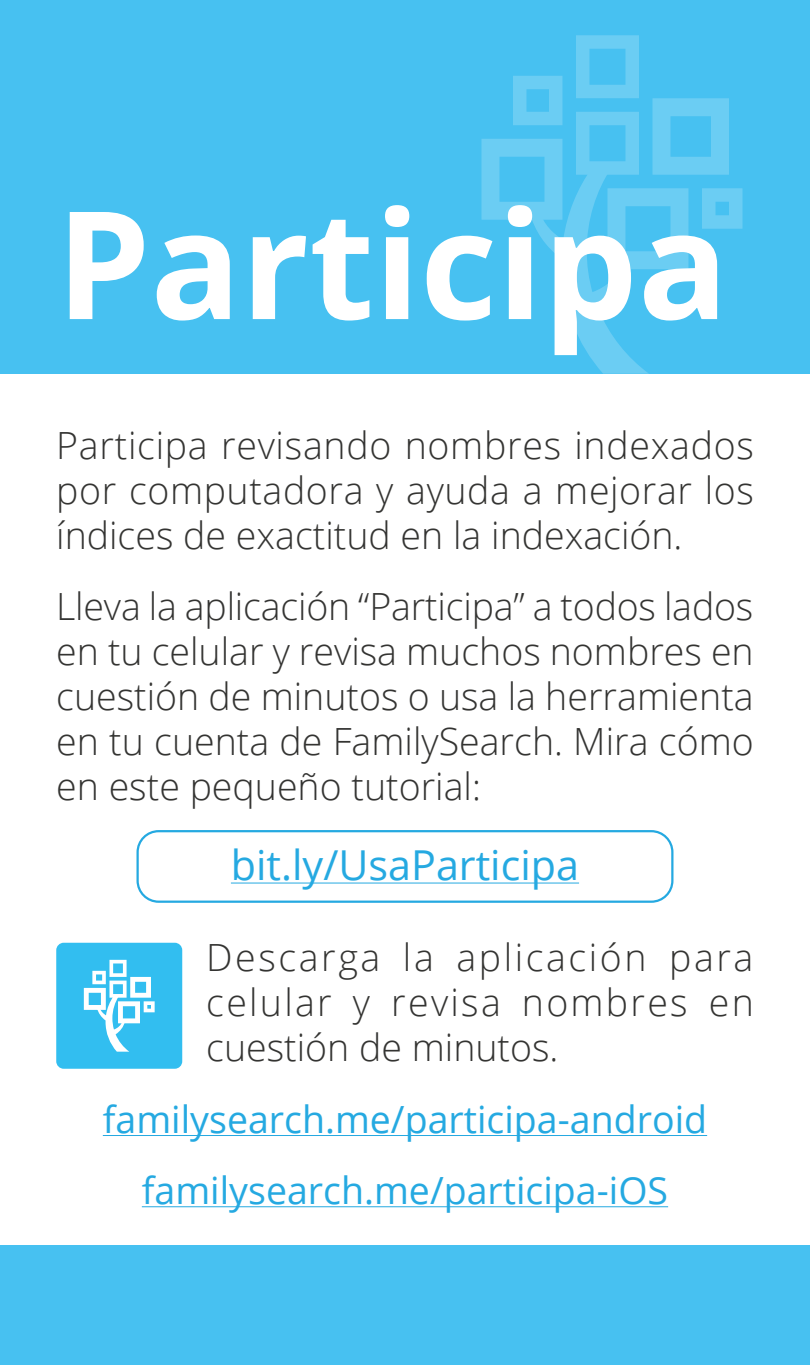
<style>
.page{position:relative;width:810px;height:1365px;background:#fff}
.page>*{position:absolute;margin:0;border:0;box-sizing:border-box;transform-origin:0 0}
.t1{font:700 150px "Open Sans";color:#fff}
.Cuerpo_texto{font:41.25px "Open Sans";color:#25a9e1}
.Cuerpo_texto-2{font:300 37.5px/45px "Open Sans";color:#343432;text-align:justify}
.Cuerpo_texto-3{font:37.5px "Open Sans";color:#25a9e1}
</style>
<div class="page">
<div style="left:0;top:0;width:810px;height:374px;background:#47c1f1"></div>
<div style="left:0;top:1245px;width:810px;height:120px;background:#47c1f1"></div>
<hr style="left:231px;top:883px;width:348px;height:1px;background:#25a9e1">
<hr style="left:103px;top:1135px;width:604px;height:1px;background:#25a9e1">
<hr style="left:142px;top:1206px;width:526px;height:1px;background:#25a9e1">
<svg style="left:481px;top:35px;width:261px;height:339px"></svg>
<div style="left:56px;top:943px;width:126px;height:126px;background:#32bef0;border-radius:7px"></div>
<svg style="left:84px;top:960px;width:71px;height:92px"></svg>
<div style="left:136px;top:830px;width:537px;height:73px;border:2px solid #25a9e1;border-radius:21px"></div>
<p class="t1" style="left:56px;top:159px;width:674px">Participa</p>
<p class="Cuerpo_texto-2" style="left:56px;top:422px;width:699px">Participa revisando nombres indexados por computadora y ayuda a mejorar los índices de exactitud en la indexación.</p>
<p class="Cuerpo_texto-2" style="left:56px;top:583px;width:699px">Lleva la aplicación “Participa” a todos lados en tu celular y revisa muchos nombres en cuestión de minutos o usa la herramienta en tu cuenta de FamilySearch. Mira cómo en este pequeño tutorial:</p>
<p class="Cuerpo_texto" style="left:231px;top:837px;width:350px">bit.ly/UsaParticipa</p>
<p class="Cuerpo_texto-2" style="left:206px;top:934px;width:549px">Descarga la aplicación para celular y revisa nombres en cuestión de minutos.</p>
<p class="Cuerpo_texto-3" style="left:103px;top:1093px;width:606px">familysearch.me/participa-android</p>
<p class="Cuerpo_texto-3" style="left:142px;top:1165px;width:528px">familysearch.me/participa-iOS</p>
</div>
